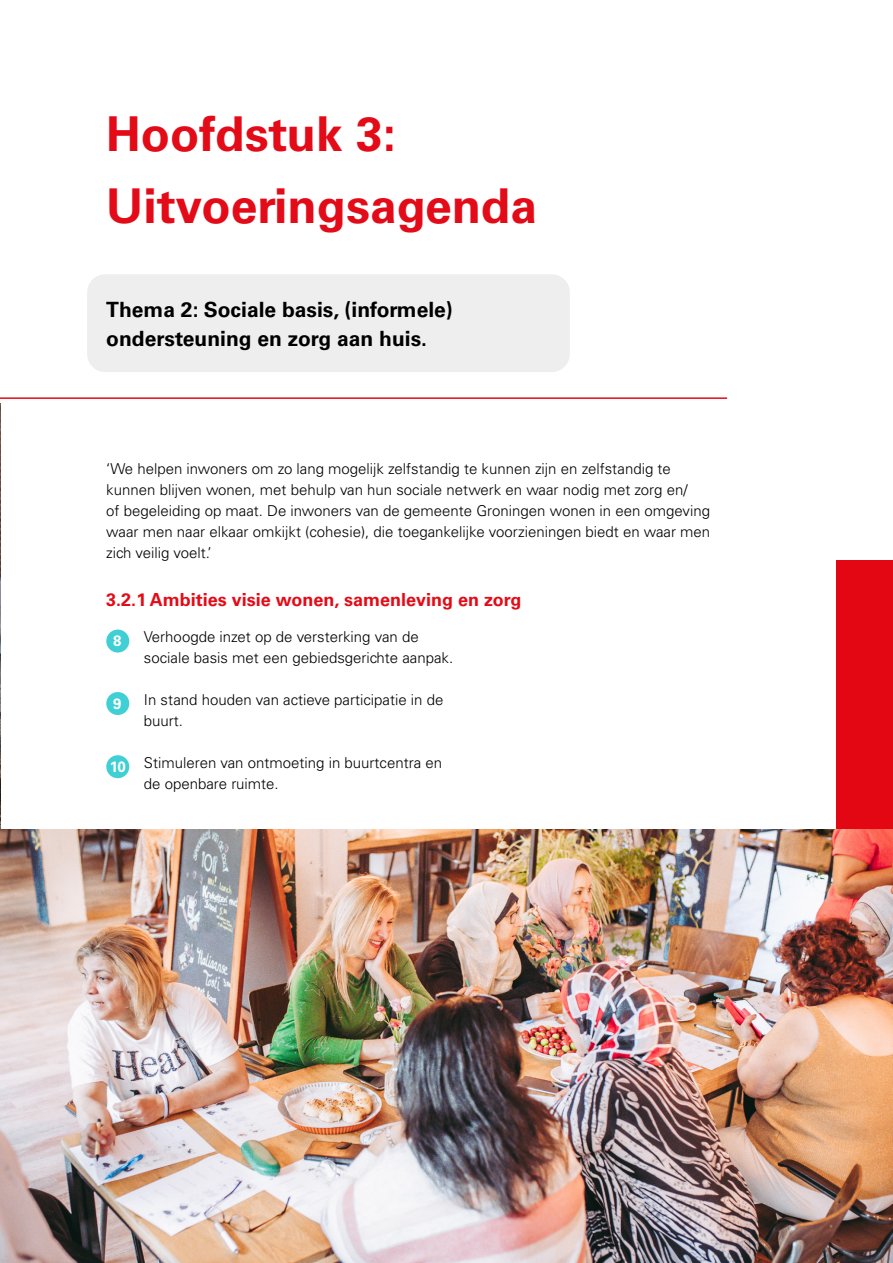
<style>
.page{position:relative;width:893px;height:1263px;background:#fff}
.page>*{position:absolute;margin:0;border:0;box-sizing:border-box;transform-origin:0 0}
.t1{font:700 48px/72px "Univers";color:#e30b17}
.t2{font:700 21px/28.5px "Univers";color:#000}
.t3{font:700 18px "Univers";color:#e30b17}
.t4{font:300 15px/21px "Univers";color:#000}
.t5{font:700 15px "Univers";color:#fff}
</style>
<div class="page">
<div style="left:87px;top:274px;width:483px;height:98px;background:#eee;border-radius:18px"></div>
<hr style="left:0;top:397px;width:727px;height:2px;background:#e30b17">
<div style="left:836px;top:560px;width:57px;height:411px;background:#e30613"></div>
<div style="left:106px;top:630px;width:23px;height:22px;background:#3fcfd5;border-radius:50%"></div>
<div style="left:106px;top:692px;width:23px;height:23px;background:#3fcfd5;border-radius:50%"></div>
<div style="left:106px;top:755px;width:23px;height:23px;background:#3fcfd5;border-radius:50%"></div>
<img style="left:0;top:404px;width:1px;height:697px">
<img style="left:1px;top:830px;width:892px;height:433px">
<h1 class="t1" style="left:106px;top:98px;width:432px">Hoofdstuk 3:<br>Uitvoeringsagenda</h1>
<h2 class="t2" style="left:106px;top:296px;width:348px">Thema 2: Sociale basis, (informele) ondersteuning en zorg aan huis.</h2>
<p class="t4" style="left:106px;top:458px;width:605px">‘We helpen inwoners om zo lang mogelijk zelfstandig te kunnen zijn en zelfstandig te kunnen blijven wonen, met behulp van hun sociale netwerk en waar nodig met zorg en/<br>of begeleiding op maat. De inwoners van de gemeente Groningen wonen in een omgeving waar men naar elkaar omkijkt (cohesie), die toegankelijke voorzieningen biedt en waar men zich veilig voelt.’</p>
<p class="t3" style="left:106px;top:589px;width:417px">3.2.1 Ambities visie wonen, samenleving en zorg</p>
<p class="t4" style="left:144px;top:626px;width:311px;text-indent:-27px">• Verhoogde inzet op de versterking van de sociale basis met een gebiedsgerichte aanpak.</p>
<p class="t4" style="left:144px;top:689px;width:301px;text-indent:-27px">• In stand houden van actieve participatie in de buurt.</p>
<p class="t4" style="left:144px;top:752px;width:300px;text-indent:-27px">• Stimuleren van ontmoeting in buurtcentra en de openbare ruimte.</p>
<p class="t5" style="left:113px;top:632px;width:10px">8</p>
<p class="t5" style="left:113px;top:694px;width:10px">9</p>
<p class="t5" style="left:110px;top:758px;width:17px">10</p>
</div>
